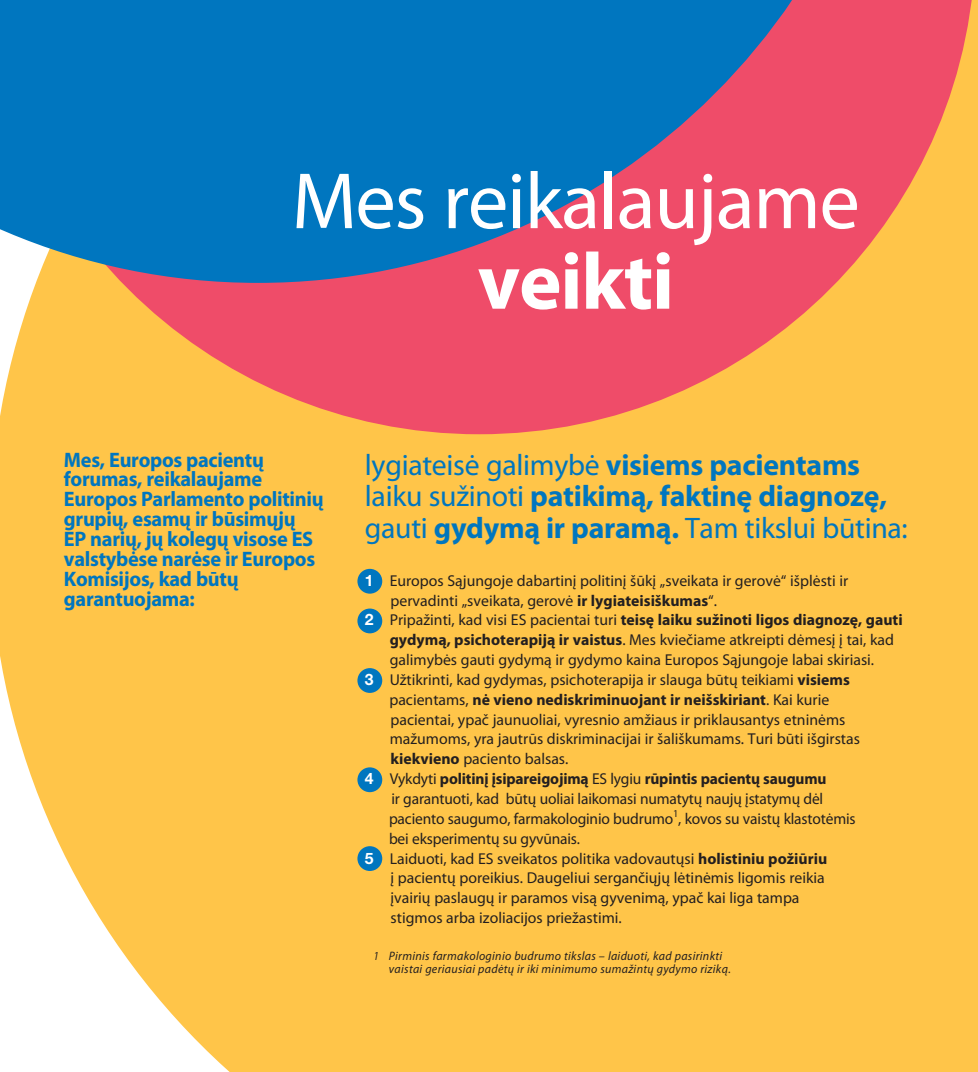
<style>
.page{position:relative;width:978px;height:1072px;background:#fff}
.page>*{position:absolute;margin:0;border:0;box-sizing:border-box;transform-origin:0 0}
.Normaal{font:80.5px/80.5px "Myriad Pro";letter-spacing:-.015em;color:#fff;text-align:center}
.Normaal-2{font:700 29.75px/31.5px "Myriad Pro";letter-spacing:-.01em;color:#0076bf}
.Normaal-3{font:29.75px "Myriad Pro";letter-spacing:-.01em;color:#0076bf}
.Normaal-4{font:700 21px/19.8px "Myriad Pro";letter-spacing:-.015em;color:#0076bf}
.Normaal-5{font:15.75px/19.8px "Myriad Pro";color:#231f20}
.Normaal-6{font:700 15.75px "Myriad Pro";letter-spacing:-.01em;color:#231f20}
.Normaal-7{font:italic 12.25px/12.2px "Myriad Pro";letter-spacing:.025em;color:#231f20}
.s1{font-weight:700}
.s2{font-weight:400}
.s3{font-family:"Helvetica Neue LT Std";font-weight:700;color:#fff}
.s4{font-family:"Helvetica Neue LT Std";color:#fff}
.s5{font-stretch:condensed}
</style>
<div class="page">
<div style="left:0;top:0;width:977px;height:1071px;background:#ffc549"></div>
<svg style="left:0;top:0;width:975px;height:434px;background:#f6895b"></svg>
<svg style="left:0;top:0;width:888px;height:283px;background:#496ca5"></svg>
<div style="left:357px;top:569px;width:25px;height:24px;background:#0076bf;border-radius:50%"></div>
<div style="left:357px;top:608px;width:25px;height:25px;background:#0076bf;border-radius:50%"></div>
<div style="left:357px;top:668px;width:25px;height:25px;background:#0076bf;border-radius:50%"></div>
<div style="left:357px;top:767px;width:25px;height:25px;background:#0076bf;border-radius:50%"></div>
<div style="left:357px;top:846px;width:25px;height:25px;background:#0076bf;border-radius:50%"></div>
<p class="Normaal" style="left:292px;top:160px;width:569px">Mes reikalaujame <span class="s1">veikti</span></p>
<p class="Normaal-4" style="left:64px;top:449px;width:201px">Mes, Europos pacientų</p>
<p class="Normaal-4" style="left:64px;top:469px;width:261px">forumas, reikalaujame<br>Europos Parlamento politinių grupių, esamų ir būsimųjų<br>EP narių, jų kolegų visose ES valstybėse narėse ir Europos<br>Komisijos, kad būtų</p>
<p class="Normaal-4" style="left:64px;top:588px;width:132px">garantuojama:</p>
<p class="Normaal-3" style="left:365px;top:446px;width:496px">lygiateisė galimybė <span class="s1">visiems pacientams</span></p>
<p class="Normaal-2" style="left:365px;top:479px;width:544px"><span class="s2">laiku sužinoti</span> patikimą, faktinę diagnozę, <span class="s2">gauti</span> gydymą ir paramą. <span class="s2">Tam tikslui būtina:</span></p>
<p class="Normaal-5" style="left:365px;top:570px;width:485px"><span class="s3">1</span> Europos Sąjungoje dabartinį politinį šūkį „sveikata ir gerovė“ išplėsti ir</p>
<p class="Normaal-5" style="left:390px;top:590px;width:328px">pervadinti „sveikata, gerovė <span class="s1">ir lygiateisiškumas</span>“.</p>
<p class="Normaal-5" style="left:389px;top:610px;width:514px;text-indent:-25px"><span class="s3">2</span> Pripažinti, kad visi ES pacientai turi <span class="s1">teisę laiku sužinoti ligos diagnozę, gauti gydymą, psichoterapiją ir vaistus</span>. Mes kviečiame atkreipti dėmesį į tai, kad galimybės gauti gydymą ir gydymo kaina Europos Sąjungoje labai skiriasi.</p>
<p class="Normaal-5" style="left:365px;top:669px;width:486px"><span class="s3">3</span> Užtikrinti, kad gydymas, psichoterapija ir slauga būtų teikiami <span class="s1">visiems</span></p>
<p class="Normaal-6" style="left:389px;top:689px;width:441px"><span class="s2">pacientams,</span> nė vieno nediskriminuojant ir neišskiriant<span class="s2">. Kai kurie</span></p>
<p class="Normaal-5" style="left:389px;top:709px;width:471px">pacientai, ypač jaunuoliai, vyresnio amžiaus ir priklausantys etninėms mažumoms, yra jautrūs diskriminacijai ir šališkumams. Turi būti išgirstas</p>
<p class="Normaal-5" style="left:390px;top:749px;width:179px"><span class="s1">kiekvieno</span> paciento balsas.</p>
<p class="Normaal-6" style="left:365px;top:768px;width:463px"><span class="s4">4</span> <span class="s2">Vykdyti</span> politinį įsipareigojimą <span class="s2">ES lygiu</span> rūpintis pacientų saugumu</p>
<p class="Normaal-5" style="left:391px;top:788px;width:433px">ir garantuoti, kad būtų uoliai laikomasi numatytų naujų įstatymų dėl</p>
<p class="Normaal-5" style="left:389px;top:808px;width:468px">paciento saugumo, farmakologinio budrumo<sup>1</sup>, kovos su vaistų klastotėmis</p>
<p class="Normaal-5" style="left:389px;top:828px;width:193px">bei eksperimentų su gyvūnais.</p>
<p class="Normaal-5" style="left:365px;top:848px;width:463px"><span class="s3">5</span> Laiduoti, kad ES sveikatos politika vadovautųsi <span class="s1">holistiniu požiūriu</span></p>
<p class="Normaal-5" style="left:390px;top:868px;width:435px">į pacientų poreikius. Daugeliui sergančiųjų lėtinėmis ligomis reikia</p>
<p class="Normaal-5" style="left:390px;top:887px;width:410px">įvairių paslaugų ir paramos visą gyvenimą, ypač kai liga tampa</p>
<p class="Normaal-5" style="left:390px;top:907px;width:233px">stigmos arba izoliacijos priežastimi.</p>
<p class="Normaal-7" style="left:389px;top:949px;width:343px;text-indent:-15px"><span class="s5">1</span> Pirminis farmakologinio budrumo tikslas – laiduoti, kad pasirinkti vaistai geriausiai padėtų ir iki minimumo sumažintų gydymo riziką.</p>
</div>
